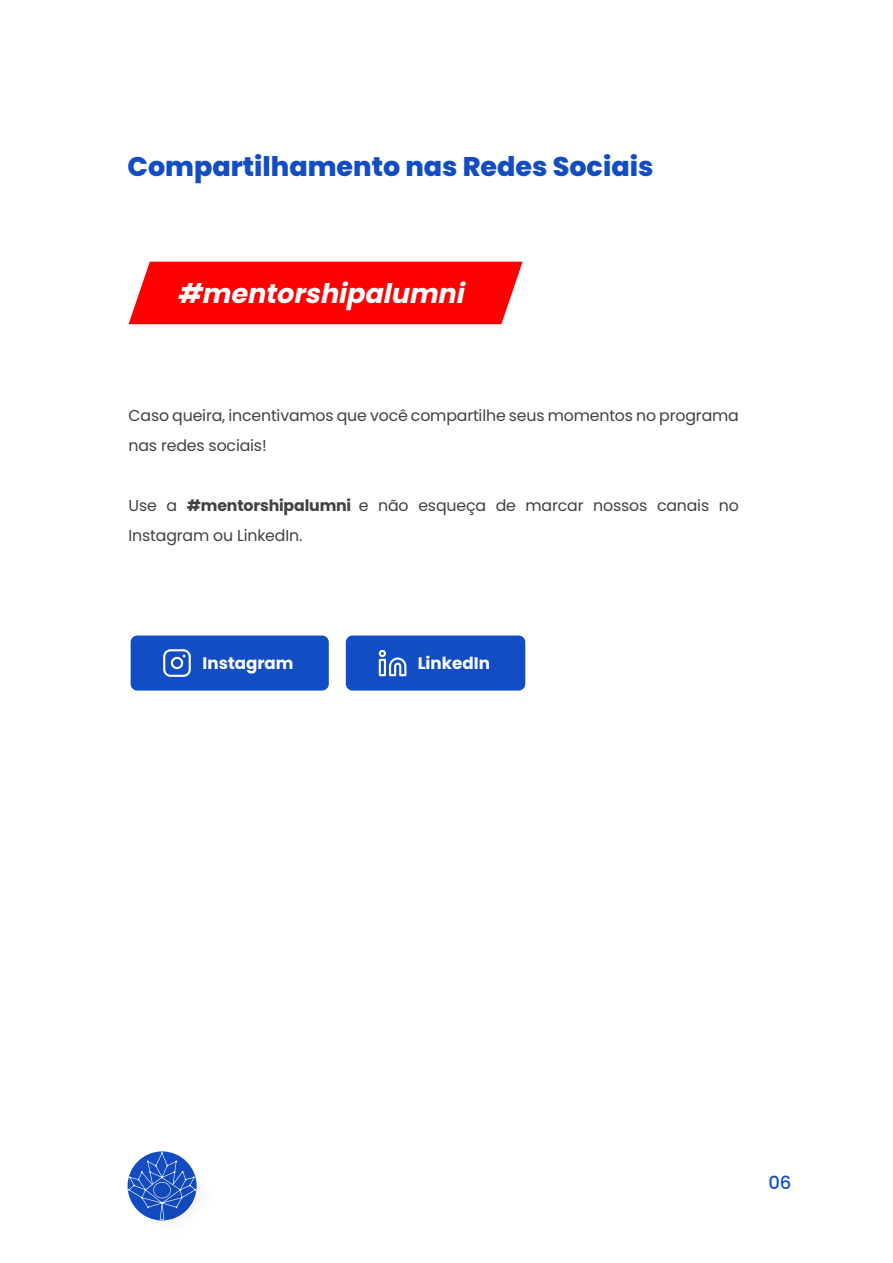
<style>
.page{position:relative;width:893px;height:1263px;background:#fff}
.page>*{position:absolute;margin:0;border:0;box-sizing:border-box;transform-origin:0 0}
.t1{font:800 27px "Poppins";color:#134dc3}
.t2{font:italic 700 27px "Poppins";color:#fff}
.t3{font:500 18px "Poppins";color:#134dc3}
.t4{font:700 16.65px "Poppins";color:#fff}
.t5{font:15.75px/30px "Poppins";letter-spacing:-.01em;color:#414042}
.s1{font-weight:700}
</style>
<div class="page">
<div style="left:129px;top:262px;width:394px;height:62px;background:#f00"></div>
<svg style="left:128px;top:1152px;width:68px;height:68px"></svg>
<div style="left:131px;top:635px;width:198px;height:55px;background:#134dc3;border-radius:7px"></div>
<div style="left:163px;top:649px;width:28px;height:28px;border:2px solid #fff;border-radius:6px"></div>
<svg style="left:170px;top:654px;width:15px;height:16px"></svg>
<div style="left:346px;top:635px;width:179px;height:55px;background:#134dc3;border-radius:7px"></div>
<svg style="left:389px;top:657px;width:18px;height:20px"></svg>
<div style="left:379px;top:659px;width:7px;height:17px;border:2px solid #fff"></div>
<div style="left:379px;top:650px;width:7px;height:7px;border:2px solid #fff;border-radius:50%"></div>
<h1 class="t1" style="left:128px;top:151px;width:527px">Compartilhamento nas Redes Sociais</h1>
<h1 class="t2" style="left:177px;top:278px;width:297px">#mentorshipalumni</h1>
<p class="t5" style="left:129px;top:400px;width:612px">Caso queira, incentivamos que você compartilhe seus momentos no programa nas redes sociais!</p>
<p class="t5" style="left:129px;top:490px;width:612px">Use a <span class="s1">#mentorshipalumni</span> e não esqueça de marcar nossos canais no<br>Instagram ou LinkedIn.</p>
<p class="t4" style="left:202px;top:654px;width:93px">Instagram</p>
<p class="t4" style="left:418px;top:654px;width:74px">LinkedIn</p>
<p class="t3" style="left:768px;top:1172px;width:24px">06</p>
</div>
